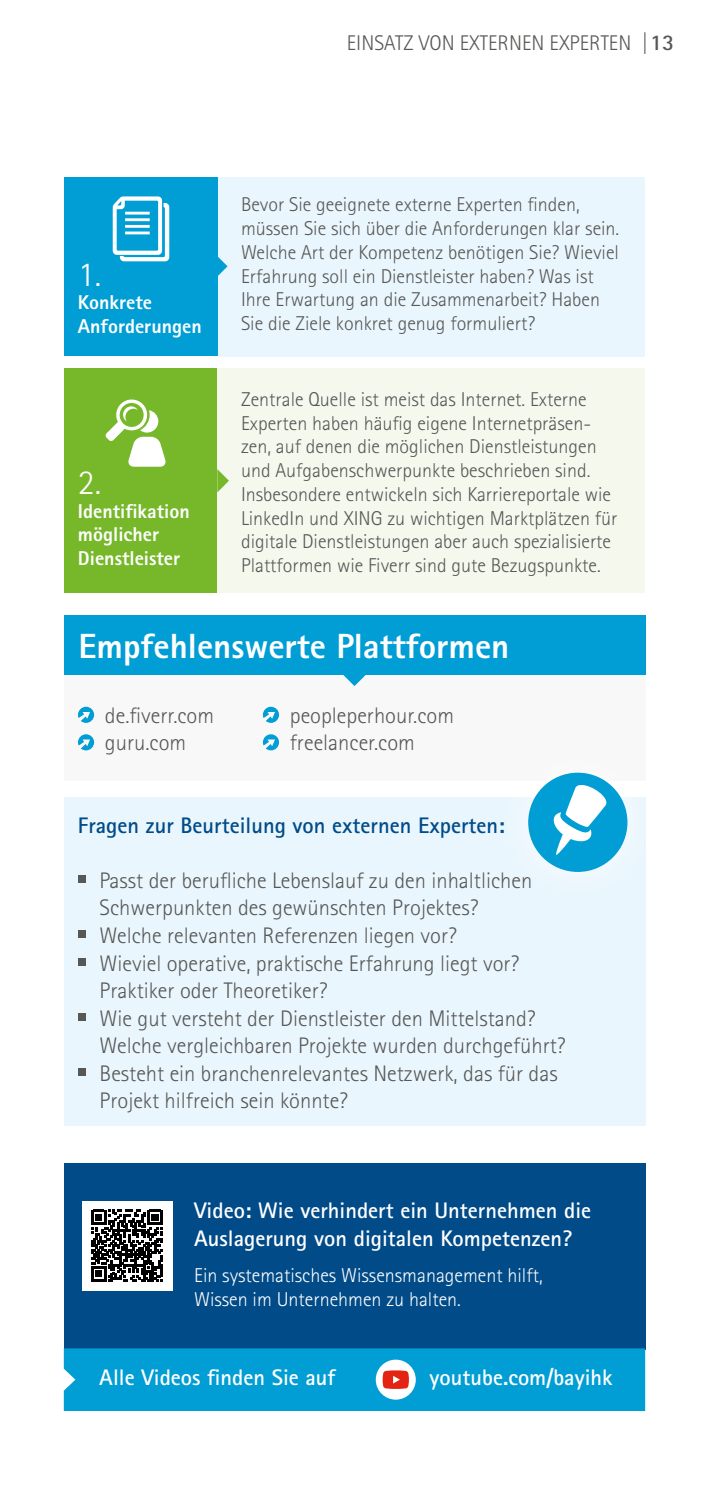
<style>
.page{position:relative;width:709px;height:1489px;background:#fff}
.page>*{position:absolute;margin:0;border:0;box-sizing:border-box;transform-origin:0 0}
.t1{font:800 35px "Rotis Sans Serif Std";color:#fff}
.t2{font:300 35px "Rotis Sans Serif Std";color:#fff}
.t3{font:300 22.5px/27.5px "Rotis Sans Serif Std";color:#575756}
.t4{font:700 22.5px/27.5px "Rotis Sans Serif Std";color:#fff}
.t5{font:700 22.5px "Rotis Sans Serif Std";color:#004b88}
.t6{font:300 21.25px "Rotis Sans Serif Std";color:#575756}
.t7{font:300 20px/23.8px "Rotis Sans Serif Std";color:#575756}
.t8{font:300 20px/24px "Rotis Sans Serif Std";color:#fff}
.t9{font:800 20px/23.8px "Rotis Sans Serif Std";color:#fff}
.s1{font-weight:700;font-size:22.5px}
</style>
<div class="page">
<div style="left:64px;top:615px;width:581px;height:60px;background:#009ed4"></div>
<div style="left:64px;top:675px;width:581px;height:105px;background:#f8f8f8"></div>
<svg style="left:343px;top:675px;width:23px;height:11px"></svg>
<svg style="left:78px;top:706px;width:16px;height:17px"></svg>
<svg style="left:78px;top:734px;width:16px;height:16px"></svg>
<div style="left:64px;top:369px;width:154px;height:223px;background:#76b82a"></div>
<div style="left:218px;top:369px;width:427px;height:223px;background:#f4f8ed"></div>
<div style="left:64px;top:177px;width:154px;height:178px;background:#009ed4"></div>
<div style="left:218px;top:177px;width:426px;height:179px;background:#eaf6fd"></div>
<svg style="left:218px;top:257px;width:9px;height:19px"></svg>
<svg style="left:217px;top:469px;width:12px;height:23px"></svg>
<svg style="left:113px;top:196px;width:56px;height:65px"></svg>
<svg style="left:105px;top:399px;width:61px;height:67px"></svg>
<svg style="left:263px;top:706px;width:16px;height:17px"></svg>
<svg style="left:263px;top:734px;width:16px;height:16px"></svg>
<div style="left:64px;top:1162px;width:581px;height:187px;background:#004b88"></div>
<div style="left:82px;top:1200px;width:91px;height:90px;background:#fff"></div>
<svg style="left:91px;top:1209px;width:72px;height:72px"></svg>
<div style="left:64px;top:1348px;width:581px;height:62px;background:#009ed4"></div>
<div style="left:64px;top:797px;width:581px;height:328px;background:#eaf6fd"></div>
<div style="left:78px;top:875px;width:8px;height:7px;background:#575756"></div>
<div style="left:78px;top:930px;width:8px;height:8px;background:#575756"></div>
<div style="left:78px;top:957px;width:8px;height:8px;background:#575756"></div>
<div style="left:78px;top:1012px;width:8px;height:8px;background:#575756"></div>
<div style="left:78px;top:1067px;width:8px;height:8px;background:#575756"></div>
<div style="left:496px;top:740px;width:163px;height:164px;background:#fff;opacity:.75"></div>
<div style="left:528px;top:772px;width:99px;height:99px;background:#009ed4;border-radius:50%"></div>
<svg style="left:553px;top:785px;width:53px;height:70px"></svg>
<p class="t6" style="left:347px;top:31px;width:329px">Einsatz von exter nen Experten |<span class="s1">13</span></p>
<h1 class="t2" style="left:78px;top:254px;width:25px">1.</h1>
<p class="t9" style="left:78px;top:290px;width:125px">Konkrete<br>Anforderungen</p>
<h1 class="t2" style="left:78px;top:462px;width:25px">2.</h1>
<p class="t9" style="left:78px;top:499px;width:113px">Identifikation möglicher<br>Dienstleister</p>
<p class="t7" style="left:241px;top:193px;width:380px">Bevor Sie geeignete externe Experten finden, müssen Sie sich über die Anforderungen klar sein.<br>Welche Art der Kompetenz benötigen Sie? Wieviel Erfahrung soll ein Dienstleister haben? Was ist<br>I hre Erwartung an die Zusammenarbeit? Haben Sie die Ziele konkret genug formuliert?</p>
<p class="t7" style="left:241px;top:387px;width:371px">Zentrale Quelle ist meist das I nternet. Externe Experten haben häufig eigene I nternetpräsen&shy;zen, auf denen die möglichen Dienstleistungen und Aufgabenschwerpunkte beschrieben sind.<br>I nsbesondere entwickeln sich Karriereportale wie LinkedIn und XING</p>
<p class="t7" style="left:241px;top:506px;width:378px;text-indent:146px">zu wichtigen Marktplätzen für digitale Dienstleistungen aber auch spezialisierte<br>Plattformen wie Fiverr sind gute Bezugspunkte.</p>
<h1 class="t1" style="left:78px;top:623px;width:432px">Empfehlenswerte Plattformen</h1>
<p class="t3" style="left:105px;top:702px;width:111px">de.fiverr.com guru.com</p>
<p class="t3" style="left:290px;top:702px;width:166px">peopleperhour.com freelancer.com</p>
<p class="t5" style="left:78px;top:811px;width:428px">Fragen zur Beurteilung von externen Experten:</p>
<p class="t3" style="left:100px;top:867px;width:467px">Passt der berufliche Lebenslauf zu den inhaltlichen Schwerpunkten des gewünschten Projektes?<br>Welche relevanten Referenzen liegen vor?<br>Wieviel operative, praktische Erfahrung liegt vor?<br>Praktiker oder Theoretiker?<br>Wie gut versteht der Dienstleister den M ittelstand?<br>Welche vergleichbaren Projekte wurden durchgeführt?<br>Besteht ein branchenrelevantes Netzwerk, das für das Projekt hilfreich sein könnte?</p>
<p class="t4" style="left:194px;top:1196px;width:398px">Video: Wie verhindert ein Unternehmen die<br>Auslagerung von digitalen Kompetenzen?</p>
<p class="t8" style="left:194px;top:1263px;width:350px">Ein systematisches Wissensmanagement hilft,<br>Wissen im U nternehmen zu halten.</p>
<p class="t4" style="left:99px;top:1362px;width:238px">Alle Videos finden Sie auf</p>
<p class="t4" style="left:429px;top:1362px;width:184px">youtube.com/bayihk</p>
</div>
